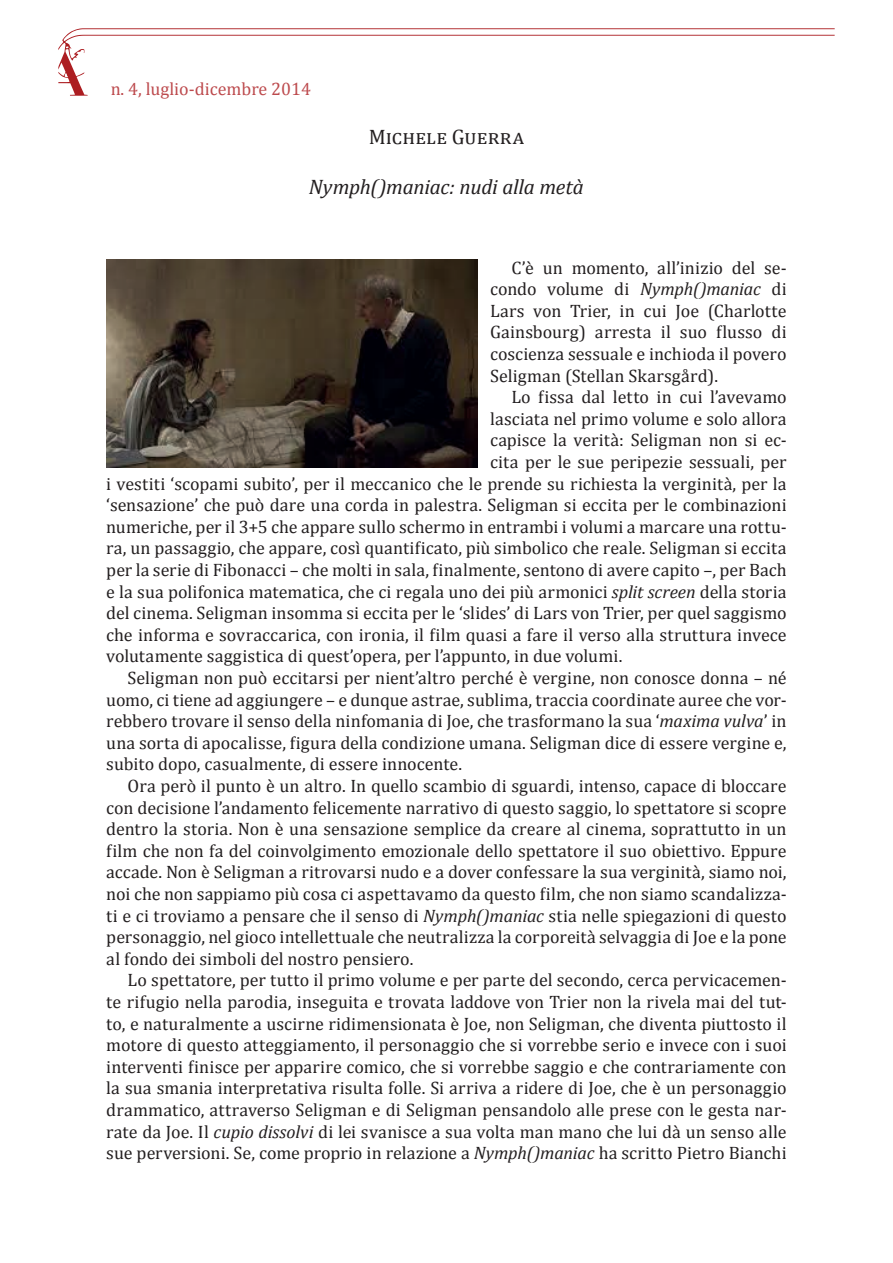
<style>
.page{position:relative;width:893px;height:1263px;background:#fff}
.page>*{position:absolute;margin:0;border:0;box-sizing:border-box;transform-origin:0 0}
.t1{font:italic 21px "Cambria";letter-spacing:-.01em;color:#231f20}
.t2{font:21px "Cambria";letter-spacing:.085em;color:#231f20}
.t3{font:18px/21.6px "Cambria";letter-spacing:.005em;color:#231f20;text-align:justify}
.t4{font:18px "Cambria";color:#ac1d21}
.s1{font-style:italic}
</style>
<div class="page">
<svg style="left:58px;top:28px;width:777px;height:68px"></svg>
<svg style="left:65px;top:73px;width:3px;height:4px"></svg>
<img style="left:106px;top:259px;width:371px;height:209px">
<p class="t4" style="left:110px;top:78px;width:202px">n. 4, luglio-dicembre 2014</p>
<p class="t2" style="left:369px;top:124px;width:156px">Michele Guerra</p>
<p class="t1" style="left:309px;top:172px;width:277px">Nymph()maniac: nudi alla metà</p>
<p class="t3" style="left:490px;top:256px;width:298px;text-indent:21px">C’è un momento, all’inizio del se&shy;condo volume di <span class="s1">Nymph()maniac</span> di Lars von Trier, in cui Joe (Charlotte Gainsbourg) arresta il suo flusso di coscienza sessuale e inchioda il povero Seligman (Stellan Skarsgård).</p>
<p class="t3" style="left:511px;top:386px;width:277px">Lo fissa dal letto in cui l’avevamo</p>
<p class="t3" style="left:490px;top:408px;width:298px">lasciata nel primo volume e solo allora</p>
<p class="t3" style="left:490px;top:429px;width:298px">capisce la verità: Seligman non si ec-</p>
<p class="t3" style="left:490px;top:451px;width:298px">cita per le sue peripezie sessuali, per</p>
<p class="t3" style="left:106px;top:472px;width:682px">i vestiti ‘scopami subito’, per il meccanico che le prende su richiesta la verginità, per la</p>
<p class="t3" style="left:106px;top:494px;width:682px">‘sensazione’ che può dare una corda in palestra. Seligman si eccita per le combinazioni</p>
<p class="t3" style="left:106px;top:516px;width:682px">numeriche, per il 3+5 che appare sullo schermo in entrambi i volumi a marcare una rottu-</p>
<p class="t3" style="left:106px;top:537px;width:682px">ra, un passaggio, che appare, così quantificato, più simbolico che reale. Seligman si eccita</p>
<p class="t3" style="left:106px;top:559px;width:682px">per la serie di Fibonacci – che molti in sala, finalmente, sentono di avere capito –, per Bach</p>
<p class="t3" style="left:106px;top:580px;width:682px">e la sua polifonica matematica, che ci regala uno dei più armonici <span class="s1">split screen</span> della storia</p>
<p class="t3" style="left:106px;top:602px;width:682px">del cinema. Seligman insomma si eccita per le ‘slides’ di Lars von Trier, per quel saggismo</p>
<p class="t3" style="left:106px;top:624px;width:682px">che informa e sovraccarica, con ironia, il film quasi a fare il verso alla struttura invece</p>
<p class="t3" style="left:106px;top:645px;width:518px">volutamente saggistica di quest’opera, per l’appunto, in due volumi.</p>
<p class="t3" style="left:128px;top:667px;width:661px">Seligman non può eccitarsi per nient’altro perché è vergine, non conosce donna – né</p>
<p class="t3" style="left:106px;top:688px;width:682px">uomo, ci tiene ad aggiungere – e dunque astrae, sublima, traccia coordinate auree che vor-</p>
<p class="t3" style="left:106px;top:710px;width:682px">rebbero trovare il senso della ninfomania di Joe, che trasformano la sua ‘<span class="s1">maxima vulva</span>’ in</p>
<p class="t3" style="left:106px;top:732px;width:682px">una sorta di apocalisse, figura della condizione umana. Seligman dice di essere vergine e,</p>
<p class="t3" style="left:106px;top:753px;width:357px">subito dopo, casualmente, di essere innocente.</p>
<p class="t3" style="left:128px;top:775px;width:661px">Ora però il punto è un altro. In quello scambio di sguardi, intenso, capace di bloccare</p>
<p class="t3" style="left:106px;top:796px;width:682px">con decisione l’andamento felicemente narrativo di questo saggio, lo spettatore si scopre</p>
<p class="t3" style="left:106px;top:818px;width:682px">dentro la storia. Non è una sensazione semplice da creare al cinema, soprattutto in un</p>
<p class="t3" style="left:106px;top:840px;width:682px">film che non fa del coinvolgimento emozionale dello spettatore il suo obiettivo. Eppure</p>
<p class="t3" style="left:106px;top:861px;width:682px">accade. Non è Seligman a ritrovarsi nudo e a dover confessare la sua verginità, siamo noi,</p>
<p class="t3" style="left:106px;top:883px;width:682px">noi che non sappiamo più cosa ci aspettavamo da questo film, che non siamo scandalizza-</p>
<p class="t3" style="left:106px;top:904px;width:682px">ti e ci troviamo a pensare che il senso di <span class="s1">Nymph()maniac</span> stia nelle spiegazioni di questo</p>
<p class="t3" style="left:106px;top:926px;width:682px">personaggio, nel gioco intellettuale che neutralizza la corporeità selvaggia di Joe e la pone</p>
<p class="t3" style="left:106px;top:948px;width:309px">al fondo dei simboli del nostro pensiero.</p>
<p class="t3" style="left:128px;top:969px;width:661px">Lo spettatore, per tutto il primo volume e per parte del secondo, cerca pervicacemen-</p>
<p class="t3" style="left:106px;top:991px;width:682px">te rifugio nella parodia, inseguita e trovata laddove von Trier non la rivela mai del tut-</p>
<p class="t3" style="left:106px;top:1012px;width:682px">to, e naturalmente a uscirne ridimensionata è Joe, non Seligman, che diventa piuttosto il</p>
<p class="t3" style="left:106px;top:1034px;width:682px">motore di questo atteggiamento, il personaggio che si vorrebbe serio e invece con i suoi</p>
<p class="t3" style="left:106px;top:1056px;width:682px">interventi finisce per apparire comico, che si vorrebbe saggio e che contrariamente con</p>
<p class="t3" style="left:106px;top:1077px;width:682px">la sua smania interpretativa risulta folle. Si arriva a ridere di Joe, che è un personaggio</p>
<p class="t3" style="left:106px;top:1099px;width:682px">drammatico, attraverso Seligman e di Seligman pensandolo alle prese con le gesta nar-</p>
<p class="t3" style="left:106px;top:1120px;width:682px">rate da Joe. Il <span class="s1">cupio dissolvi</span> di lei svanisce a sua volta man mano che lui dà un senso alle</p>
<p class="t3" style="left:106px;top:1142px;width:682px">sue perversioni. Se, come proprio in relazione a <span class="s1">Nymph()maniac</span> ha scritto Pietro Bianchi</p>
</div>
